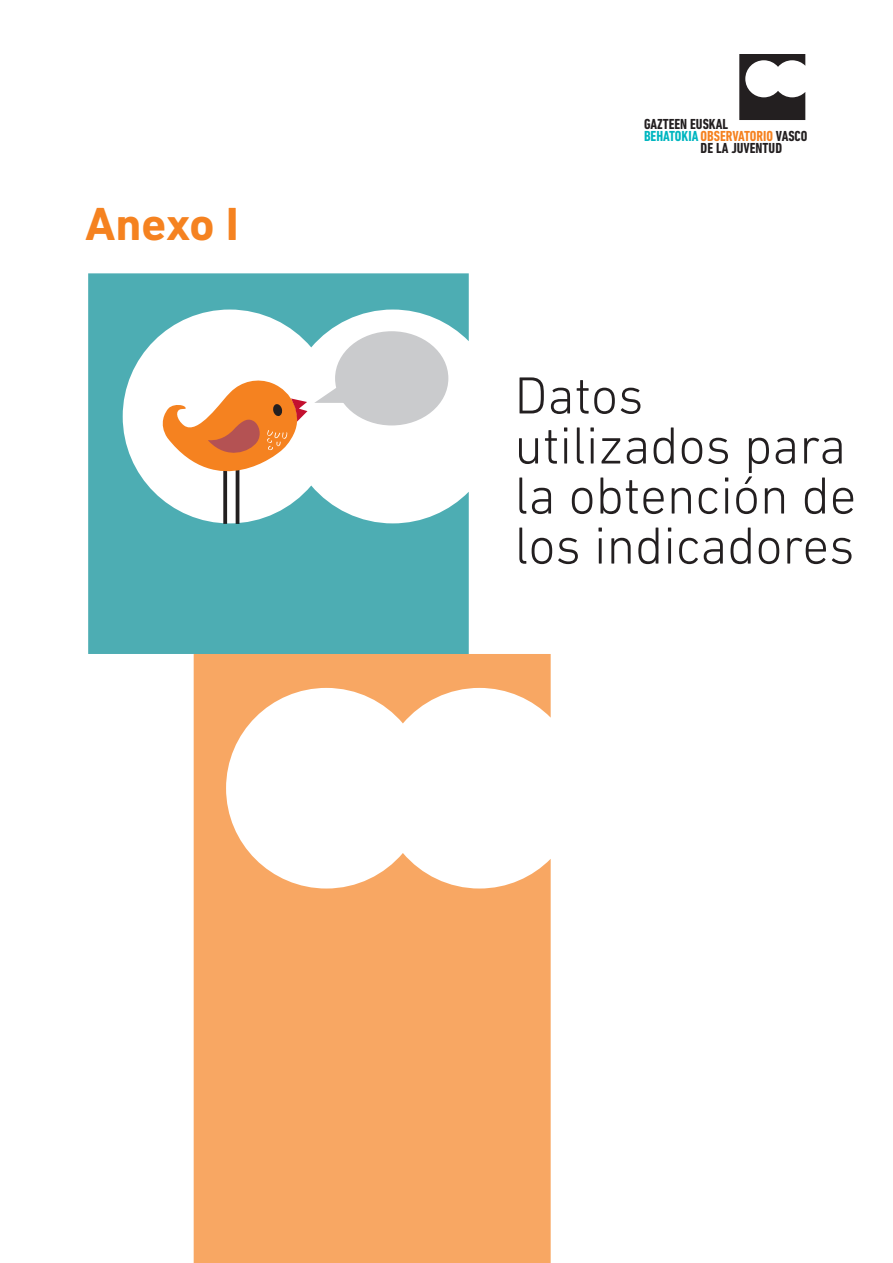
<style>
.page{position:relative;width:893px;height:1263px;background:#fff}
.page>*{position:absolute;margin:0;border:0;box-sizing:border-box;transform-origin:0 0}
.Titular_Separata{font:300 52.95px/50.1px "DIN Next LT Pro";color:#231f20}
.Subtitular_separata{font:700 47.25px "DIN Next LT Pro";letter-spacing:-.005em;color:#f58220}
.t1{font:700 condensed 14.85px "DIN Next LT Pro";color:#f58220}
.t2{font:700 condensed 14.85px "DIN Next LT Pro";color:#231f20}
.s1{color:#00b6c0}
.s2{color:#231f20}
</style>
<div class="page">
<svg style="left:194px;top:654px;width:357px;height:609px;fill:#f8a763"></svg>
<svg style="left:739px;top:54px;width:66px;height:66px"></svg>
<svg style="left:88px;top:273px;width:381px;height:381px;fill:#4dadb3"></svg>
<div style="left:335px;top:331px;width:113px;height:94px;background:#cacbcd;border-radius:50%"></div>
<svg style="left:314px;top:378px;width:29px;height:25px"></svg>
<p class="Subtitular_separata" style="left:85px;top:196px;width:155px">Anexo I</p>
<p class="t2" style="left:644px;top:115px;width:86px">GAZTEEN EUSKAL</p>
<p class="t1" style="left:644px;top:127px;width:165px"><span class="s1">BEHATOKIA</span> OBSERVATORIO <span class="s2">VASCO</span></p>
<p class="t2" style="left:701px;top:139px;width:83px">DE LA JUVENTUD</p>
<p class="Titular_Separata" style="left:515px;top:370px;width:343px">Datos utilizados para la obtención de los indicadores</p>
</div>
